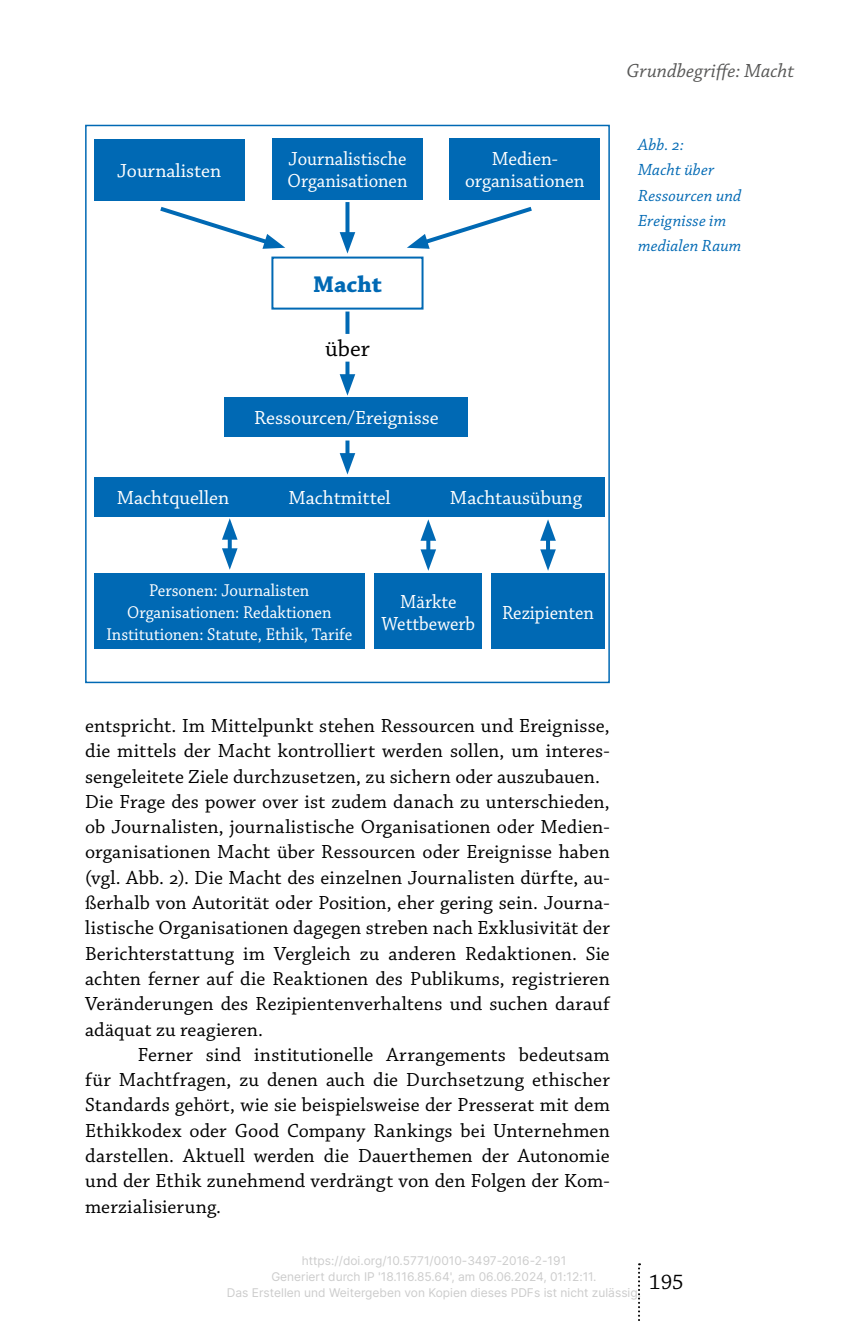
<style>
.page{position:relative;width:868px;height:1321px;background:#fff}
.page>*{position:absolute;margin:0;border:0;box-sizing:border-box;transform-origin:0 0}
.t1{font:700 24px "Chaparral Pro";color:#0069b4}
.t2{font:24px "Chaparral Pro";color:#000}
.t3{font:22px "Chaparral Pro";color:#000}
.t4{font:20px/25.4px "Chaparral Pro";letter-spacing:.01em;color:#000}
.t5{font:20px/22px "Chaparral Pro";color:#fff;text-align:center}
.t6{font:20px/22px "Chaparral Pro";color:#fff;scale:.94 1}
.t7{font:italic 20px "Chaparral Pro";letter-spacing:.01em;color:#575756}
.t8{font:18px/22px "Chaparral Pro";color:#fff;text-align:center;scale:.94 1}
.t9{font:italic 17px/25.2px "Chaparral Pro";letter-spacing:.01em;color:#0069b4}
.t10{font:12px/16px "Inter";color:#ccc;text-align:center}
</style>
<div class="page">
<svg style="left:638px;top:1263px;width:2px;height:58px"></svg>
<div style="left:271px;top:257px;width:152px;height:53px;border:2px solid #0069b4"></div>
<div style="left:94px;top:139px;width:150px;height:61px;background:#0069b4"></div>
<div style="left:224px;top:397px;width:244px;height:40px;background:#0069b4"></div>
<div style="left:94px;top:477px;width:510px;height:39px;background:#0069b4"></div>
<div style="left:272px;top:138px;width:150px;height:62px;background:#0069b4"></div>
<div style="left:374px;top:573px;width:108px;height:76px;background:#0069b4"></div>
<div style="left:491px;top:573px;width:113px;height:76px;background:#0069b4"></div>
<div style="left:94px;top:573px;width:270px;height:76px;background:#0069b4"></div>
<div style="left:450px;top:138px;width:150px;height:62px;background:#0069b4"></div>
<svg style="left:345px;top:312px;width:4px;height:22px"></svg>
<svg style="left:345px;top:362px;width:4px;height:12px"></svg>
<svg style="left:339px;top:374px;width:16px;height:22px"></svg>
<svg style="left:345px;top:441px;width:4px;height:12px"></svg>
<svg style="left:339px;top:453px;width:16px;height:22px"></svg>
<svg style="left:345px;top:202px;width:4px;height:30px"></svg>
<svg style="left:339px;top:232px;width:16px;height:22px"></svg>
<svg style="left:228px;top:540px;width:4px;height:8px"></svg>
<svg style="left:222px;top:518px;width:15px;height:22px"></svg>
<svg style="left:222px;top:548px;width:15px;height:22px"></svg>
<svg style="left:426px;top:541px;width:4px;height:8px"></svg>
<svg style="left:420px;top:519px;width:16px;height:22px"></svg>
<svg style="left:420px;top:549px;width:16px;height:22px"></svg>
<hr style="left:546px;top:533px;width:4px;height:24px;background:#0069b4">
<svg style="left:540px;top:519px;width:15px;height:22px"></svg>
<svg style="left:540px;top:549px;width:15px;height:22px"></svg>
<svg style="left:160px;top:206px;width:125px;height:43px"></svg>
<svg style="left:407px;top:206px;width:125px;height:43px"></svg>
<div style="left:85px;top:125px;width:524px;height:558px;border:2px solid #0069b4"></div>
<p class="t5" style="left:117px;top:160px;width:105px">Journalisten</p>
<p class="t6" style="left:287px;top:149px;width:129px">Journalistische<br>Organisationen</p>
<p class="t5" style="left:465px;top:149px;width:121px">Medien&shy;organisationen</p>
<p class="t1" style="left:313px;top:270px;width:70px">Macht</p>
<p class="t2" style="left:325px;top:335px;width:46px">über</p>
<p class="t5" style="left:254px;top:408px;width:186px">Ressourcen/Ereignisse</p>
<p class="t5" style="left:117px;top:487px;width:114px">Machtquellen</p>
<p class="t5" style="left:288px;top:487px;width:104px">Machtmittel</p>
<p class="t5" style="left:450px;top:487px;width:134px">Machtausübung</p>
<p class="t8" style="left:106px;top:580px;width:263px">Personen: Journalisten<br>Organisationen: Redaktionen<br>Institutionen: Statute, Ethik, Tarife</p>
<p class="t6" style="left:381px;top:591px;width:101px;text-align:center">Märkte<br>Wettbewerb</p>
<p class="t6" style="left:502px;top:602px;width:99px">Rezipienten</p>
<p class="t7" style="left:626px;top:60px;width:169px">Grundbegriffe: Macht</p>
<p class="t9" style="left:638px;top:133px;width:105px">Abb. 2:<br>Macht über<br>Ressourcen und<br>Ereignisse im medialen Raum</p>
<p class="t4" style="left:85px;top:714px;width:526px">entspricht. Im Mittelpunkt stehen Ressourcen und Ereignisse, die mittels der Macht kontrolliert werden sollen, um interes&shy;sengeleitete Ziele durchzusetzen, zu sichern oder auszubauen.<br>Die Frage des power over ist zudem danach zu unterschieden, ob Journalisten, journalistische Organisationen oder Medien&shy;organisationen Macht über Ressourcen oder Ereignisse haben (vgl. Abb. 2). Die Macht des einzelnen Journalisten dürfte, au&shy;ßerhalb von Autorität oder Position, eher gering sein. Journa&shy;listische Organisationen dagegen streben nach Exklusivität der Berichterstattung im Vergleich zu anderen Redaktionen. Sie achten ferner auf die Reaktionen des Publikums, registrieren Veränderungen des Rezipientenverhaltens und suchen darauf adäquat zu reagieren.</p>
<p class="t4" style="left:85px;top:1043px;width:526px;text-align:justify;text-indent:53px">Ferner sind institutionelle Arrangements bedeutsam für Machtfragen, zu denen auch die Durchsetzung ethischer Standards gehört, wie sie beispielsweise der Presserat mit dem Ethikkodex oder Good Company Rankings bei Unternehmen darstellen. Aktuell werden die Dauerthemen der Autonomie und der Ethik zunehmend verdrängt von den Folgen der Kom&shy;merzialisierung.</p>
<p class="t10" style="left:227px;top:1253px;width:415px">https://doi.org/10.5771/0010-3497-2016-2-191<br>Generiert durch IP '18.116.85.64', am 06.06.2024, 01:12:11.<br>Das Erstellen und Weitergeben von Kopien dieses PDFs ist nicht zulässig.</p>
<p class="t3" style="left:649px;top:1269px;width:36px">195</p>
</div>
